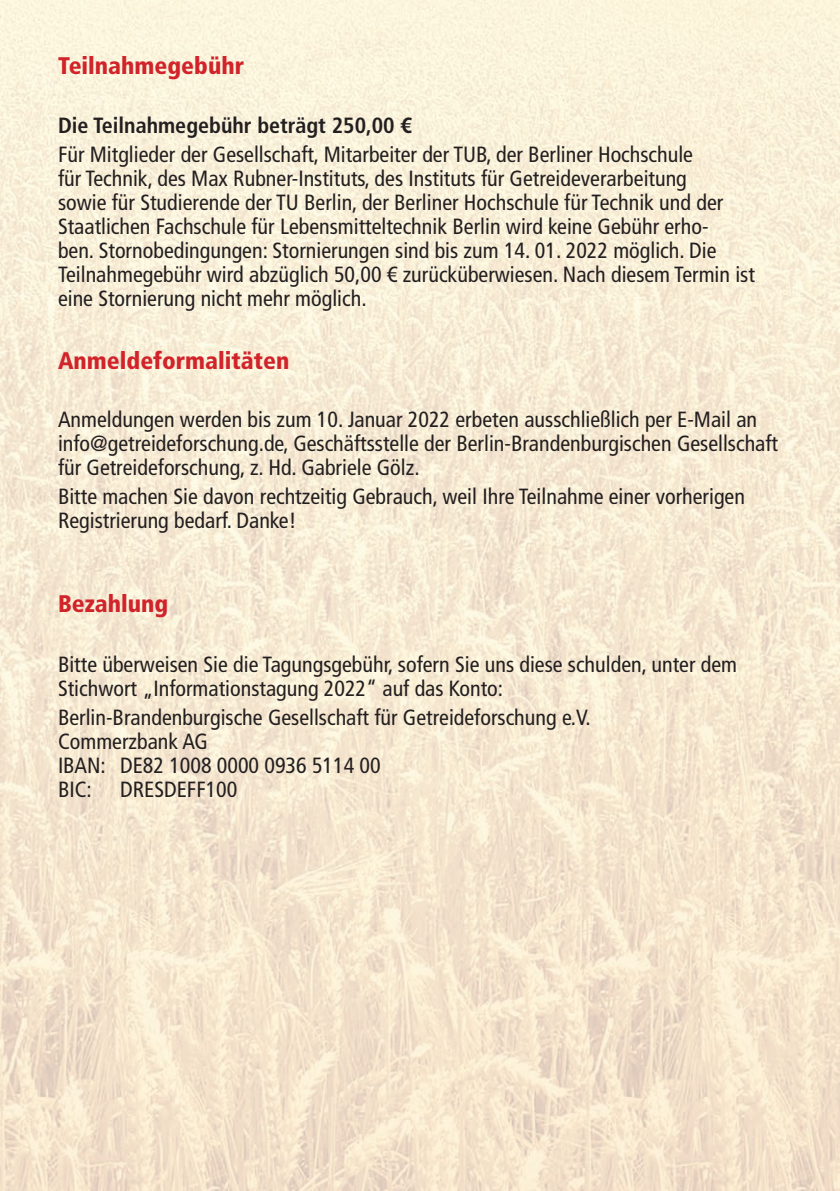
<style>
.page{position:relative;width:840px;height:1191px;background:#fff}
.page>*{position:absolute;margin:0;border:0;box-sizing:border-box;transform-origin:0 0}
.t1{font:900 condensed 24px "Frutiger LT Std";color:#d1232a}
.t2{font:condensed 22px/24px "Frutiger LT Std";color:#231f20}
.t3{font:700 condensed 22px "Frutiger LT Std";color:#231f20}
</style>
<div class="page">
<img style="left:0;top:0;width:839px;height:1191px">
<p class="t1" style="left:58px;top:51px;width:187px">Teilnahmegebühr</p>
<p class="t3" style="left:58px;top:112px;width:355px">Die Teilnahmegebühr beträgt 250,00 €</p>
<p class="t2" style="left:58px;top:143px;width:698px">Für Mitglieder der Gesellschaft, Mitarbeiter der TUB, der Berliner Hochschule<br>für Technik, des Max Rubner-Instituts, des Instituts für Getreideverarbeitung<br>sowie für Studierende der TU Berlin, der Berliner Hochschule für Technik und der Staatlichen Fachschule für Lebensmitteltechnik Berlin wird keine Gebühr erho-<br>ben. Stornobedingungen: Stornierungen sind bis zum 14. 01. 2022 möglich. Die Teilnahmegebühr wird abzüglich 50,00 € zurücküberwiesen. Nach diesem Termin ist eine Stornierung nicht mehr möglich.</p>
<p class="t1" style="left:58px;top:346px;width:233px">Anmeldeformalitäten</p>
<p class="t2" style="left:58px;top:407px;width:721px">Anmeldungen werden bis zum 10. Januar 2022 erbeten ausschließlich per E-Mail an info@getreideforschung.de, Geschäftsstelle der Berlin-Brandenburgischen Gesellschaft für Getreideforschung, z. Hd. Gabriele Gölz.</p>
<p class="t2" style="left:58px;top:484px;width:688px">Bitte machen Sie davon rechtzeitig Gebrauch, weil Ihre Teilnahme einer vorherigen<br>Registrierung bedarf. Danke!</p>
<p class="t1" style="left:58px;top:589px;width:112px">Bezahlung</p>
<p class="t2" style="left:58px;top:652px;width:680px">Bitte überweisen Sie die Tagungsgebühr, sofern Sie uns diese schulden, unter dem<br>Stichwort „Informationstagung 2022“ auf das Konto:</p>
<p class="t2" style="left:58px;top:705px;width:534px">Berlin-Brandenburgische Gesellschaft für Getreideforschung e.V.<br>Commerzbank AG<br>IBAN: DE82 1008 0000 0936 5114 00<br>BIC:</p>
<p class="t2" style="left:120px;top:777px;width:119px">DRESDEFF100</p>
</div>
